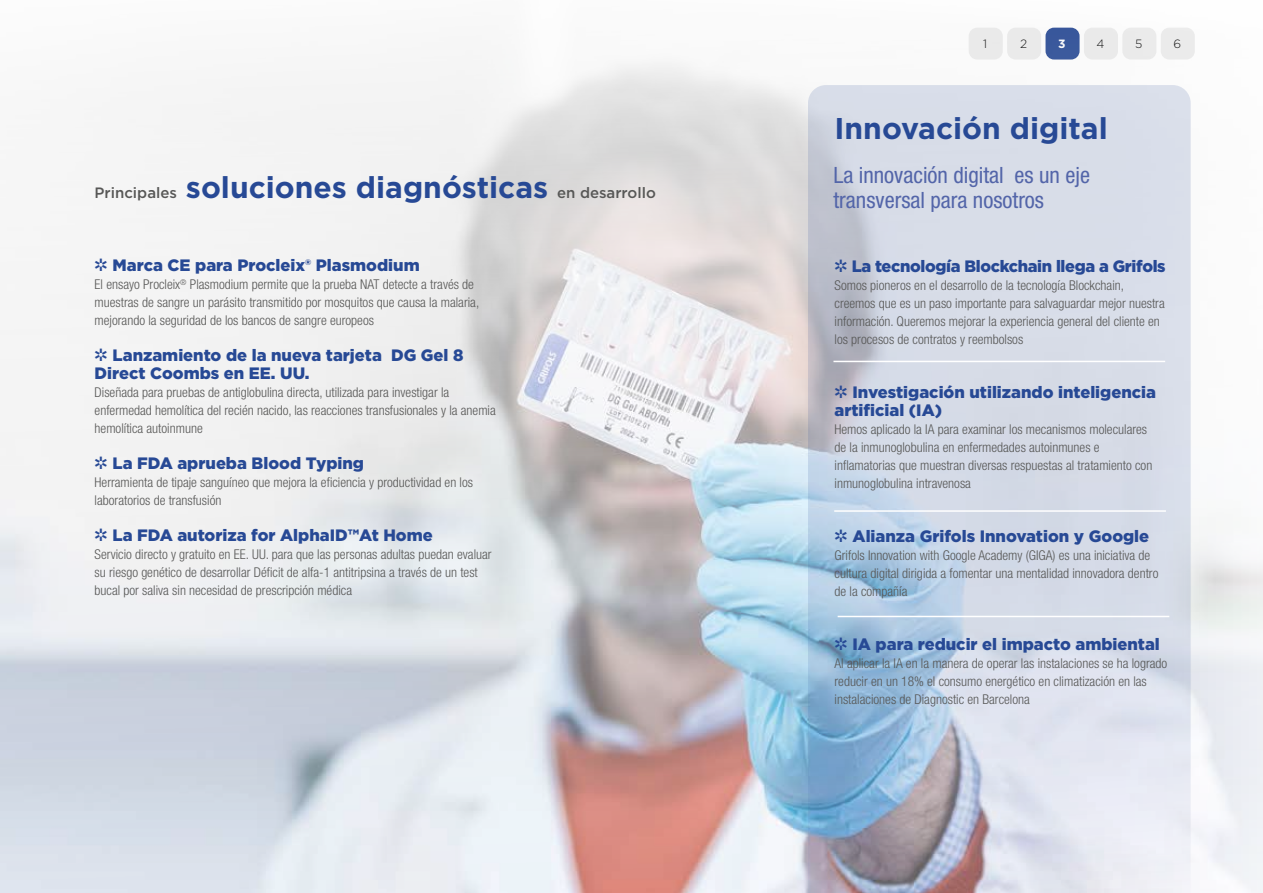
<style>
.page{position:relative;width:1263px;height:893px;background:#fff}
.page>*{position:absolute;margin:0;border:0;box-sizing:border-box;transform-origin:0 0}
.t1{font:700 30px "Gotham";color:#274995}
.t2{font:condensed 22.5px/25.5px "Helvetica Neue LT Pro";color:#5365a9}
.t3{font:900 16.5px/18px "Gotham";color:#274995}
.t4{font:900 16.5px "Gotham";letter-spacing:-.02em;color:#274995}
.t5{font:500 15px "Gotham";color:#575756}
.t6{font:300 condensed 13.5px/18px "Helvetica Neue LT Pro";color:#575756}
.t7{font:300 12px "Gotham";color:#000}
.t8{font:700 12px "Gotham";color:#fff}
.s1{font-weight:700;font-size:30px;color:#274995}
</style>
<div class="page">
<img style="left:0;top:27px;width:1263px;height:866px">
<svg style="left:808px;top:85px;width:383px;height:808px;background:#cbd3e2"></svg>
<hr style="left:833px;top:361px;width:332px;height:1px;background:#fff">
<hr style="left:834px;top:510px;width:332px;height:2px;background:#fff">
<hr style="left:838px;top:616px;width:331px;height:1px;background:#fff">
<svg style="left:95px;top:258px;width:12px;height:13px"></svg>
<svg style="left:95px;top:348px;width:12px;height:13px"></svg>
<svg style="left:95px;top:456px;width:12px;height:13px"></svg>
<svg style="left:95px;top:528px;width:12px;height:13px"></svg>
<svg style="left:835px;top:259px;width:12px;height:13px"></svg>
<svg style="left:835px;top:385px;width:12px;height:13px"></svg>
<svg style="left:835px;top:529px;width:12px;height:13px"></svg>
<svg style="left:835px;top:637px;width:12px;height:13px"></svg>
<p class="t5" style="left:95px;top:183px;width:563px">Principales <span class="s1">soluciones diagnósticas</span> en desarrollo</p>
<p class="t3" style="left:113px;top:256px;width:309px">Marca CE para Procleix® Plasmodium</p>
<p class="t6" style="left:95px;top:275px;width:386px">El ensayo Procleix<sup>®</sup> Plasmodium permite que la prueba NAT detecte a través de muestras de sangre un parásito transmitido por mosquitos que causa la malaria, mejorando la seguridad de los bancos de sangre europeos</p>
<p class="t3" style="left:95px;top:346px;width:370px;text-indent:18px">Lanzamiento de la nueva tarjeta DG Gel 8<br>Direct Coombs en EE. UU.</p>
<p class="t6" style="left:95px;top:383px;width:403px">Diseñada para pruebas de antiglobulina directa, utilizada para investigar la enfermedad hemolítica del recién nacido, las reacciones transfusionales y la anemia hemolítica autoinmune</p>
<p class="t3" style="left:113px;top:454px;width:253px">La FDA aprueba Blood Typing</p>
<p class="t6" style="left:95px;top:473px;width:380px">Herramienta de tipaje sanguíneo que mejora la eficiencia y productividad en los laboratorios de transfusión</p>
<p class="t3" style="left:113px;top:526px;width:322px">La FDA autoriza for AlphaID™At Home</p>
<p class="t6" style="left:95px;top:545px;width:398px">Servicio directo y gratuito en EE. UU. para que las personas adultas puedan evaluar su riesgo genético de desarrollar Déficit de alfa-1 antitripsina a través de un test bucal por saliva sin necesidad de prescripción médica</p>
<p class="t7" style="left:983px;top:37px;width:6px">1</p>
<p class="t7" style="left:1020px;top:37px;width:9px">2</p>
<p class="t8" style="left:1058px;top:36px;width:9px">3</p>
<p class="t7" style="left:1096px;top:37px;width:9px">4</p>
<p class="t7" style="left:1135px;top:37px;width:9px">5</p>
<p class="t7" style="left:1173px;top:37px;width:9px">6</p>
<h1 class="t1" style="left:834px;top:108px;width:275px">Innovación digital</h1>
<h2 class="t2" style="left:833px;top:162px;width:258px">La innovación digital es un eje transversal para nosotros</h2>
<p class="t4" style="left:852px;top:255px;width:315px">La tecnología Blockchain llega a Grifols</p>
<p class="t6" style="left:834px;top:276px;width:332px">Somos pioneros en el desarrollo de la tecnología Blockchain, creemos que es un paso importante para salvaguardar mejor nuestra información. Queremos mejorar la experiencia general del cliente en los procesos de contratos y reembolsos</p>
<p class="t3" style="left:834px;top:383px;width:323px;text-indent:18px">Investigación utilizando inteligencia artificial (IA)</p>
<p class="t6" style="left:834px;top:420px;width:319px">Hemos aplicado la IA para examinar los mecanismos moleculares de la inmunoglobulina en enfermedades autoinmunes e inflamatorias que muestran diversas respuestas al tratamiento con inmunoglobulina intravenosa</p>
<p class="t3" style="left:852px;top:527px;width:298px">Alianza Grifols Innovation y Google</p>
<p class="t6" style="left:834px;top:546px;width:325px">Grifols Innovation with Google Academy (GIGA) es una iniciativa de cultura digital dirigida a fomentar una mentalidad innovadora dentro de la compañía</p>
<p class="t3" style="left:852px;top:635px;width:309px">IA para reducir el impacto ambiental</p>
<p class="t6" style="left:834px;top:654px;width:334px">Al aplicar la IA en la manera de operar las instalaciones se ha logrado reducir en un 18% el consumo energético en climatización en las instalaciones de Diagnostic en Barcelona</p>
</div>
